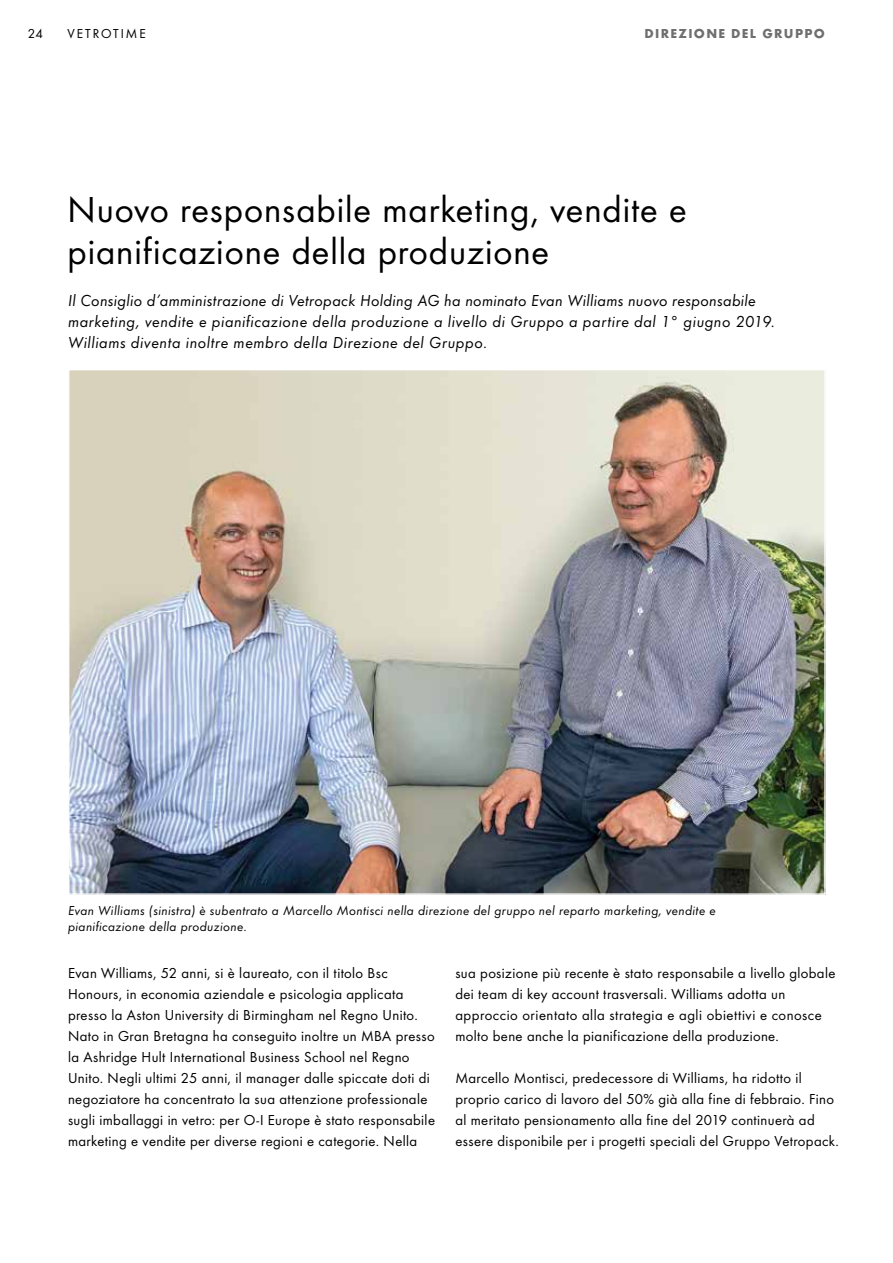
<style>
.page{position:relative;width:893px;height:1263px;background:#fff}
.page>*{position:absolute;margin:0;border:0;box-sizing:border-box;transform-origin:0 0}
.t1{font:37.5px/42px "Futura Boo";letter-spacing:.025em;color:#000}
.t2{font:16.5px/21px "Futura Boo Obl";letter-spacing:.03em;color:#000}
.t3{font:15px/21px "Futura Boo";letter-spacing:.025em;color:#000}
.t4{font:13.5px/15.8px "Futura Boo Obl";letter-spacing:.025em;color:#000}
.t5{font:700 13.5px "Futura";letter-spacing:.1em;color:#706f6f}
.t6{font:13.5px "Futura Boo";letter-spacing:.15em;color:#000}
</style>
<div class="page">
<img style="left:70px;top:371px;width:754px;height:522px">
<p class="t6" style="left:28px;top:25px;width:17px">24</p>
<p class="t6" style="left:68px;top:25px;width:80px">VETROTIME</p>
<p class="t5" style="left:644px;top:25px;width:182px">DIREZIONE DEL GRUPPO</p>
<h1 class="t1" style="left:68px;top:188px;width:621px">Nuovo responsabile marketing, vendite e pianificazione della produzione</h1>
<p class="t2" style="left:68px;top:290px;width:709px">Il Consiglio d’amministrazione di Vetropack Holding AG ha nominato Evan Williams nuovo responsabile marketing, vendite e pianificazione della produzione a livello di Gruppo a partire dal 1° giugno 2019.<br>Williams diventa inoltre membro della Direzione del Gruppo.</p>
<p class="t4" style="left:68px;top:903px;width:649px">Evan Williams (sinistra) è subentrato a Marcello Montisci nella direzione del gruppo nel reparto marketing, vendite e pianificazione della produzione.</p>
<p class="t3" style="left:68px;top:962px;width:368px">Evan Williams, 52 anni, si è laureato, con il titolo Bsc Honours, in economia aziendale e psicologia applicata presso la Aston University di Birmingham nel Regno Unito.<br>Nato in Gran Bretagna ha conseguito inoltre un MBA presso la Ashridge Hult International Business School nel Regno Unito. Negli ultimi 25 anni, il manager dalle spiccate doti di negoziatore ha concentrato la sua attenzione professionale sugli imballaggi in vetro: per O-I Europe è stato responsabile marketing e vendite per diverse regioni e categorie. Nella</p>
<p class="t3" style="left:455px;top:962px;width:381px">sua posizione più recente è stato responsabile a livello globale dei team di key account trasversali. Williams adotta un approccio orientato alla strategia e agli obiettivi e conosce molto bene anche la pianificazione della produzione.</p>
<p class="t3" style="left:455px;top:1067px;width:385px">Marcello Montisci, predecessore di Williams, ha ridotto il proprio carico di lavoro del 50% già alla fine di febbraio. Fino al meritato pensionamento alla fine del 2019 continuerà ad essere disponibile per i progetti speciali del Gruppo Vetropack.</p>
</div>
